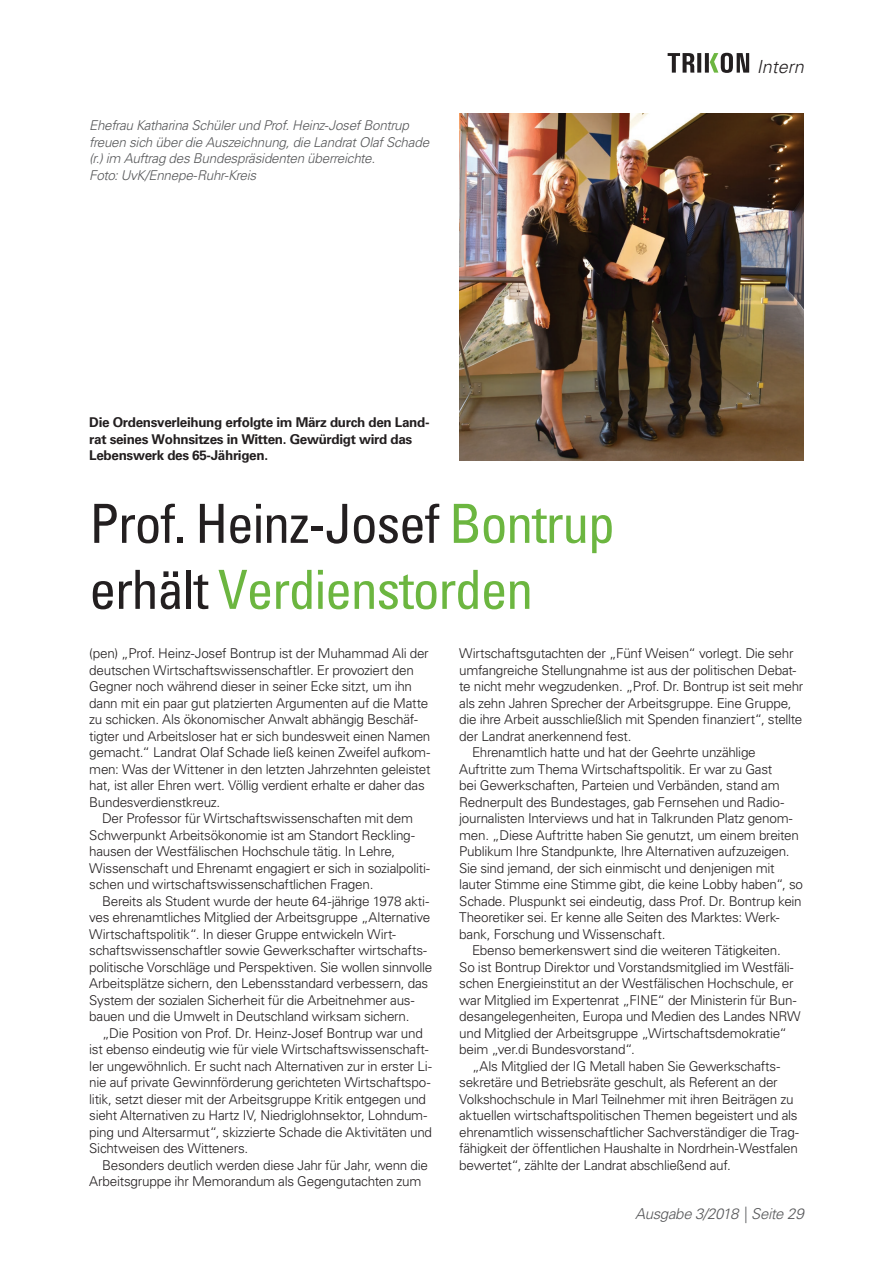
<style>
.page{position:relative;width:893px;height:1263px;background:#fff}
.page>*{position:absolute;margin:0;border:0;box-sizing:border-box;transform-origin:0 0}
.t1{font:condensed 54px/66px "Univers LT Std";letter-spacing:-.025em;color:#231f20}
.t2{font:italic 300 18px "Univers LT Std";color:#231f20}
.t3{font:italic 300 15px "Univers LT Std";letter-spacing:-.025em;color:#57585a}
.t4{font:300 13.5px/16.5px "Univers LT Std";letter-spacing:-.02em;color:#231f20}
.t5{font:italic 300 13.5px/16.5px "Univers LT Std";letter-spacing:-.02em;color:#57585a}
.t6{font:700 13.5px/16.5px "Univers LT Std";letter-spacing:-.025em;color:#231f20}
.s1{color:#6cb640}
</style>
<div class="page">
<svg style="left:668px;top:53px;width:81px;height:20px"></svg>
<img style="left:460px;top:114px;width:344px;height:346px">
<p class="t5" style="left:89px;top:117px;width:341px">Ehefrau Katharina Schüler und Prof. Heinz-Josef Bontrup freuen sich über die Auszeichnung, die Landrat Olaf Schade (r.) im Auftrag des Bundespräsidenten überreichte.<br>Foto: UvK/Ennepe-Ruhr-Kreis</p>
<p class="t6" style="left:89px;top:414px;width:342px">Die Ordensverleihung erfolgte im März durch den Land&shy;rat seines Wohnsitzes in Witten. Gewürdigt wird das<br>Lebenswerk des 65-Jährigen.</p>
<h2 class="t2" style="left:757px;top:56px;width:49px">Intern</h2>
<h1 class="t1" style="left:89px;top:490px;width:527px">Prof. Heinz-Josef <span class="s1">Bontrup </span>erhält <span class="s1">Verdienstorden</span></h1>
<p class="t4" style="left:89px;top:645px;width:343px">(pen) „Prof. Heinz-Josef Bontrup ist der Muhammad Ali der deutschen Wirtschaftswissenschaftler. Er provoziert den Gegner noch während dieser in seiner Ecke sitzt, um ihn dann mit ein paar gut platzierten Argumenten auf die Matte zu schicken. Als ökonomischer Anwalt abhängig Beschäf&shy;tigter und Arbeitsloser hat er sich bundesweit einen Namen gemacht.“ Landrat Olaf Schade ließ keinen Zweifel aufkom&shy;men: Was der Wittener in den letzten Jahrzehnten geleistet hat, ist aller Ehren wert. Völlig verdient erhalte er daher das Bundesverdienstkreuz.</p>
<p class="t4" style="left:89px;top:810px;width:342px;text-indent:13px">Der Professor für Wirtschaftswissenschaften mit dem Schwerpunkt Arbeitsökonomie ist am Standort Reckling&shy;hausen der Westfälischen Hochschule tätig. In Lehre, Wissenschaft und Ehrenamt engagiert er sich in sozialpoliti&shy;schen und wirtschaftswissenschaftlichen Fragen.</p>
<p class="t4" style="left:89px;top:893px;width:345px;text-indent:13px">Bereits als Student wurde der heute 64-jährige 1978 akti&shy;ves ehrenamtliches Mitglied der Arbeitsgruppe „Alternative Wirtschaftspolitik“. In dieser Gruppe entwickeln Wirt&shy;schaftswissenschaftler sowie Gewerkschafter wirtschafts&shy;politische Vorschläge und Perspektiven. Sie wollen sinnvolle Arbeitsplätze sichern, den Lebensstandard verbessern, das System der sozialen Sicherheit für die Arbeitnehmer aus&shy;bauen und die Umwelt in Deutschland wirksam sichern.</p>
<p class="t4" style="left:89px;top:1025px;width:344px;text-indent:13px">„Die Position von Prof. Dr. Heinz-Josef Bontrup war und ist ebenso eindeutig wie für viele Wirtschaftswissenschaft&shy;ler ungewöhnlich. Er sucht nach Alternativen zur in erster Li&shy;nie auf private Gewinnförderung gerichteten Wirtschaftspo&shy;litik, setzt dieser mit der Arbeitsgruppe Kritik entgegen und sieht Alternativen zu Hartz IV, Niedriglohnsektor, Lohndum&shy;ping und Altersarmut“, skizzierte Schade die Aktivitäten und Sichtweisen des Witteners.</p>
<p class="t4" style="left:89px;top:1157px;width:340px;text-indent:13px">Besonders deutlich werden diese Jahr für Jahr, wenn die<br>Arbeitsgruppe ihr Memorandum als Gegengutachten zum</p>
<p class="t4" style="left:459px;top:645px;width:336px">Wirtschaftsgutachten der „Fünf Weisen“ vorlegt. Die sehr</p>
<p class="t4" style="left:459px;top:662px;width:339px">umfangreiche Stellungnahme ist aus der politischen Debat-</p>
<p class="t4" style="left:459px;top:678px;width:346px">te nicht mehr wegzudenken. „Prof. Dr. Bontrup ist seit mehr</p>
<p class="t4" style="left:459px;top:695px;width:334px">als zehn Jahren Sprecher der Arbeitsgruppe. Eine Gruppe,</p>
<p class="t4" style="left:459px;top:711px;width:345px">die ihre Arbeit ausschließlich mit Spenden finanziert“, stellte</p>
<p class="t4" style="left:459px;top:728px;width:174px">der Landrat anerkennend fest.</p>
<p class="t4" style="left:472px;top:744px;width:285px">Ehrenamtlich hatte und hat der Geehrte unzählige</p>
<p class="t4" style="left:459px;top:761px;width:315px">Auftritte zum Thema Wirtschaftspolitik. Er war zu Gast</p>
<p class="t4" style="left:459px;top:777px;width:322px">bei Gewerkschaften, Parteien und Verbänden, stand am</p>
<p class="t4" style="left:459px;top:794px;width:326px">Rednerpult des Bundestages, gab Fernsehen und Radio-</p>
<p class="t4" style="left:459px;top:810px;width:335px">journalisten Interviews und hat in Talkrunden Platz genom-</p>
<p class="t4" style="left:459px;top:827px;width:341px">men. „Diese Auftritte haben Sie genutzt, um einem breiten</p>
<p class="t4" style="left:459px;top:843px;width:332px">Publikum Ihre Standpunkte, Ihre Alternativen aufzuzeigen.</p>
<p class="t4" style="left:459px;top:860px;width:317px">Sie sind jemand, der sich einmischt und denjenigen mit</p>
<p class="t4" style="left:459px;top:876px;width:345px">lauter Stimme eine Stimme gibt, die keine Lobby haben“, so</p>
<p class="t4" style="left:459px;top:893px;width:344px">Schade. Pluspunkt sei eindeutig, dass Prof. Dr. Bontrup kein</p>
<p class="t4" style="left:459px;top:909px;width:322px">Theoretiker sei. Er kenne alle Seiten des Marktes: Werk-</p>
<p class="t4" style="left:459px;top:926px;width:208px">bank, Forschung und Wissenschaft.</p>
<p class="t4" style="left:472px;top:942px;width:310px">Ebenso bemerkenswert sind die weiteren Tätigkeiten.</p>
<p class="t4" style="left:459px;top:959px;width:336px">So ist Bontrup Direktor und Vorstandsmitglied im Westfäli-</p>
<p class="t4" style="left:459px;top:975px;width:336px">schen Energieinstitut an der Westfälischen Hochschule, er</p>
<p class="t4" style="left:459px;top:992px;width:339px">war Mitglied im Expertenrat „FINE“ der Ministerin für Bun-</p>
<p class="t4" style="left:459px;top:1008px;width:343px">desangelegenheiten, Europa und Medien des Landes NRW</p>
<p class="t4" style="left:459px;top:1025px;width:329px">und Mitglied der Arbeitsgruppe „Wirtschaftsdemokratie“</p>
<p class="t4" style="left:459px;top:1041px;width:177px">beim „ver.di Bundesvorstand“.</p>
<p class="t4" style="left:472px;top:1058px;width:310px">„Als Mitglied der IG Metall haben Sie Gewerkschafts-</p>
<p class="t4" style="left:459px;top:1074px;width:320px">sekretäre und Betriebsräte geschult, als Referent an der</p>
<p class="t4" style="left:459px;top:1091px;width:336px">Volkshochschule in Marl Teilnehmer mit ihren Beiträgen zu</p>
<p class="t4" style="left:459px;top:1107px;width:340px">aktuellen wirtschaftspolitischen Themen begeistert und als</p>
<p class="t4" style="left:459px;top:1124px;width:341px">ehrenamtlich wissenschaftlicher Sachverständiger die Trag-</p>
<p class="t4" style="left:459px;top:1140px;width:340px">fähigkeit der öffentlichen Haushalte in Nordrhein-Westfalen</p>
<p class="t4" style="left:459px;top:1157px;width:273px">bewertet“, zählte der Landrat abschließend auf.</p>
<p class="t3" style="left:635px;top:1205px;width:170px">Ausgabe 3/2018 | Seite 29</p>
</div>
